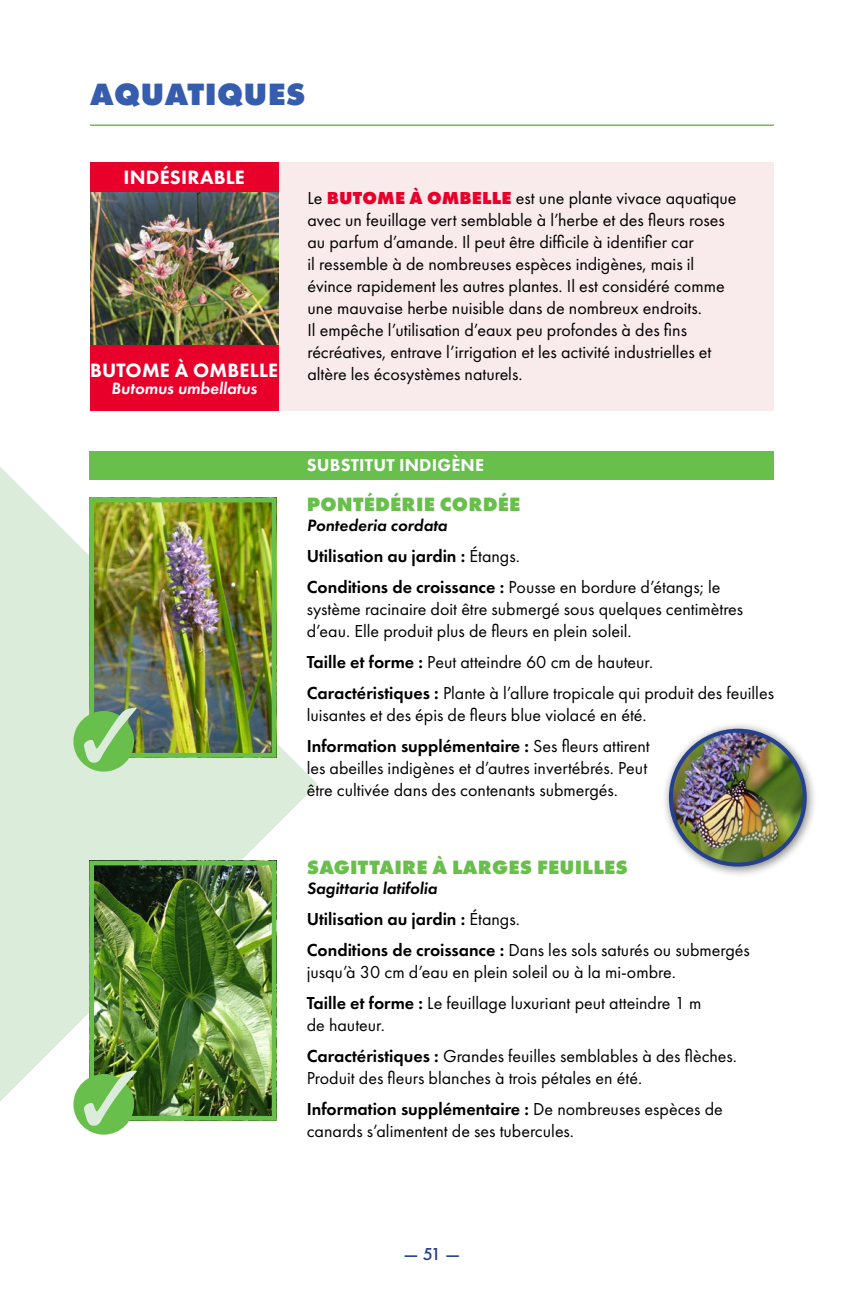
<style>
.page{position:relative;width:864px;height:1296px;background:#fff}
.page>*{position:absolute;margin:0;border:0;box-sizing:border-box;transform-origin:0 0}
.t1{font:800 32px "Futura PT";letter-spacing:.01em;color:#355cad}
.t2{font:800 20px "Futura PT";letter-spacing:.01em;color:#68bf4b}
.t3{font:800 20px "Futura PT";letter-spacing:.01em;color:#fff}
.t4{font:18px/22px "Futura PT";color:#000}
.t5{font:600 18px/31px "Futura PT";color:#000}
.t6{font:800 18px "Futura PT";letter-spacing:.01em;color:#fff}
.t7{font:500 18px "Futura PT";color:#25408f}
.t8{font:italic 600 17px "Futura PT";color:#000}
.t9{font:italic 600 17px "Futura PT";color:#fff}
.s1{font-weight:800;color:#e8002a}
.s2{font-weight:400}
.s3{font-weight:600}
</style>
<div class="page">
<svg style="left:0;top:451px;width:318px;height:683px;fill:#dbecda"></svg>
<hr style="left:90px;top:124px;width:684px;height:2px;background:#68bf4b">
<div style="left:90px;top:162px;width:684px;height:249px;background:#f9eaec"></div>
<div style="left:89px;top:452px;width:685px;height:28px;background:#68bf4b"></div>
<img style="left:95px;top:504px;width:175px;height:248px">
<div style="left:89px;top:498px;width:187px;height:260px;border:5px solid #68bf4b"></div>
<div style="left:73px;top:711px;width:61px;height:61px;background:#68bf4b;border-radius:50%"></div>
<svg style="left:84px;top:707px;width:53px;height:56px"></svg>
<img style="left:95px;top:867px;width:175px;height:248px">
<div style="left:89px;top:861px;width:187px;height:260px;border:5px solid #68bf4b"></div>
<div style="left:73px;top:1074px;width:61px;height:61px;background:#68bf4b;border-radius:50%"></div>
<svg style="left:84px;top:1070px;width:53px;height:56px"></svg>
<img style="left:90px;top:191px;width:188px;height:154px">
<div style="left:90px;top:162px;width:188px;height:29px;background:#e8002a"></div>
<div style="left:90px;top:345px;width:188px;height:66px;background:#e8002a"></div>
<div style="left:661px;top:722px;width:157px;height:156px;background:#000;opacity:.5"></div>
<img style="left:671px;top:731px;width:134px;height:134px;border-radius:67px">
<div style="left:669px;top:729px;width:138px;height:138px;border:4px solid #25408f;border-radius:50%"></div>
<h1 class="t1" style="left:90px;top:74px;width:217px">AQUATIQUES</h1>
<p class="t3" style="left:123px;top:165px;width:123px">INDÉSIRABLE</p>
<p class="t3" style="left:90px;top:358px;width:190px">BUTOME À OMBELLE</p>
<p class="t9" style="left:111px;top:378px;width:147px">Butomus umbellatus</p>
<p class="t4" style="left:307px;top:187px;width:431px">Le <span class="s1">BUTOME À OMBELLE</span> est une plante vivace aquatique avec un feuillage vert semblable à l’herbe et des fleurs roses au parfum d’amande. Il peut être difficile à identifier car<br>il ressemble à de nombreuses espèces indigènes, mais il évince rapidement les autres plantes. Il est considéré comme une mauvaise herbe nuisible dans de nombreux endroits.<br>Il empêche l’utilisation d’eaux peu profondes à des fins récréatives, entrave l’irrigation et les activité industrielles et altère les écosystèmes naturels.</p>
<p class="t6" style="left:307px;top:454px;width:179px">SUBSTITUT INDIGÈNE</p>
<p class="t2" style="left:307px;top:492px;width:215px">PONTÉDÉRIE CORDÉE</p>
<p class="t8" style="left:307px;top:514px;width:142px">Pontederia cordata</p>
<p class="t5" style="left:307px;top:540px;width:415px">Utilisation au jardin : <span class="s2">Étangs.<br></span>Conditions de croissance : <span class="s2">Pousse en bordure d’étangs; le</span></p>
<p class="t4" style="left:307px;top:598px;width:438px">système racinaire doit être submergé sous quelques centimètres d’eau. Elle produit plus de fleurs en plein soleil.</p>
<p class="t4" style="left:307px;top:646px;width:469px;line-height:31px"><span class="s3">Taille et forme :</span> Peut atteindre 60 cm de hauteur.<br><span class="s3">Caractéristiques :</span> Plante à l’allure tropicale qui produit des feuilles</p>
<p class="t4" style="left:307px;top:699px;width:345px;line-height:31px">luisantes et des épis de fleurs blue violacé en été.<br><span class="s3">Information supplémentaire :</span> Ses fleurs attirent</p>
<p class="t4" style="left:307px;top:757px;width:342px">les abeilles indigènes et d’autres invertébrés. Peut être cultivée dans des contenants submergés.</p>
<p class="t2" style="left:307px;top:855px;width:323px">SAGITTAIRE À LARGES FEUILLES</p>
<p class="t8" style="left:307px;top:877px;width:132px">Sagittaria latifolia</p>
<p class="t5" style="left:307px;top:903px;width:445px">Utilisation au jardin : <span class="s2">Étangs.<br></span>Conditions de croissance : <span class="s2">Dans les sols saturés ou submergés</span></p>
<p class="t4" style="left:307px;top:956px;width:396px;line-height:31px">jusqu’à 30 cm d’eau en plein soleil ou à la mi-ombre.<br><span class="s3">Taille et forme :</span> Le feuillage luxuriant peut atteindre 1 m</p>
<p class="t4" style="left:307px;top:1009px;width:432px;line-height:31px">de hauteur.<br><span class="s3">Caractéristiques :</span> Grandes feuilles semblables à des flèches.</p>
<p class="t4" style="left:307px;top:1062px;width:418px;line-height:31px">Produit des fleurs blanches à trois pétales en été.<br><span class="s3">Information supplémentaire :</span> De nombreuses espèces de</p>
<p class="t4" style="left:307px;top:1120px;width:269px">canards s’alimentent de ses tubercules.</p>
<p class="t7" style="left:404px;top:1243px;width:58px">— 51 —</p>
</div>
